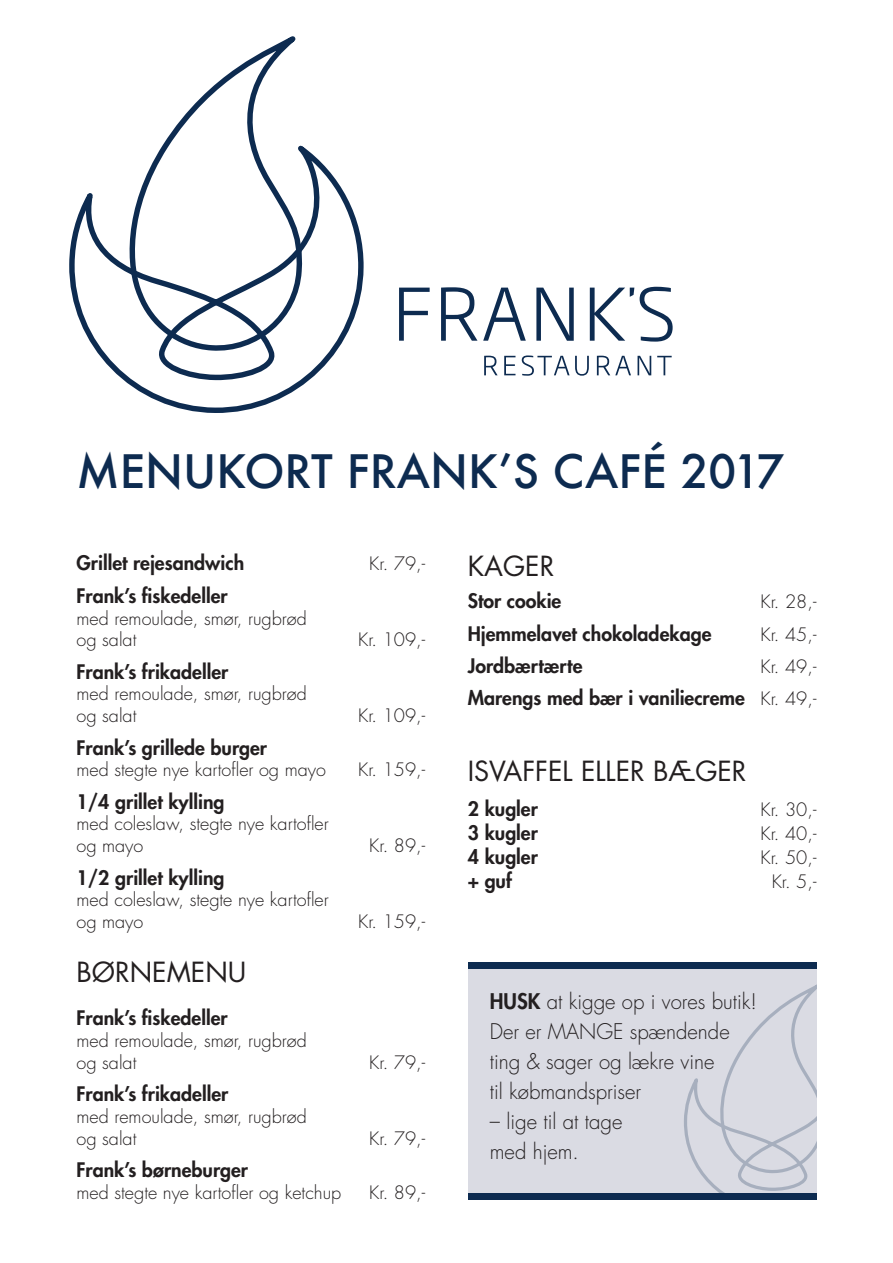
<style>
.page{position:relative;width:893px;height:1263px;background:#fff}
.page>*{position:absolute;margin:0;border:0;box-sizing:border-box;transform-origin:0 0}
.t1{font:500 45px "Futura";color:#0d2b50}
.t2{font:27px "Futura";color:#231f20}
.t3{font:300 21px/30px "Futura";color:#231f20}
.t4{font:800 19.5px "Futura";color:#231f20}
.t5{font:300 18px/21.8px "Futura";color:#231f20}
.s1{font-weight:300;font-size:18px}
.s2{font-weight:800}
</style>
<div class="page">
<svg style="left:399px;top:287px;width:274px;height:55px"></svg>
<svg style="left:69px;top:193px;width:292px;height:220px"></svg>
<svg style="left:117px;top:36px;width:228px;height:320px"></svg>
<svg style="left:484px;top:356px;width:14px;height:19px"></svg>
<svg style="left:504px;top:356px;width:11px;height:19px"></svg>
<svg style="left:522px;top:355px;width:67px;height:21px"></svg>
<svg style="left:597px;top:356px;width:34px;height:19px"></svg>
<svg style="left:638px;top:356px;width:13px;height:19px"></svg>
<svg style="left:657px;top:356px;width:15px;height:19px"></svg>
<div style="left:468px;top:963px;width:348px;height:236px;background:#dadbe3"></div>
<div style="left:468px;top:963px;width:348px;height:6px;background:#0d2b50"></div>
<div style="left:468px;top:1193px;width:348px;height:6px;background:#0d2b50"></div>
<svg style="left:684px;top:985px;width:132px;height:208px"></svg>
<p class="t1" style="left:77px;top:440px;width:709px">MENUKORT FRANK’S CAFÉ 2017</p>
<p class="t4" style="left:77px;top:551px;width:169px">Grillet rejesandwich</p>
<p class="t5" style="left:369px;top:553px;width:57px">Kr. 79,-</p>
<p class="t4" style="left:77px;top:583px;width:153px">Frank’s fiskedeller</p>
<p class="t5" style="left:77px;top:608px;width:232px">med remoulade, smør, rugbrød og salat</p>
<p class="t5" style="left:358px;top:629px;width:69px">Kr. 109,-</p>
<p class="t4" style="left:77px;top:659px;width:153px">Frank’s frikadeller</p>
<p class="t5" style="left:77px;top:683px;width:232px">med remoulade, smør, rugbrød og salat</p>
<p class="t5" style="left:358px;top:705px;width:69px">Kr. 109,-</p>
<p class="t4" style="left:77px;top:735px;width:192px">Frank’s grillede burger</p>
<p class="t5" style="left:77px;top:759px;width:251px">med stegte nye kartofler og mayo</p>
<p class="t5" style="left:358px;top:759px;width:69px">Kr. 159,-</p>
<p class="t4" style="left:77px;top:789px;width:149px">1/4 grillet kylling</p>
<p class="t5" style="left:77px;top:813px;width:254px">med coleslaw, stegte nye kartofler og mayo</p>
<p class="t5" style="left:369px;top:835px;width:57px">Kr. 89,-</p>
<p class="t4" style="left:77px;top:865px;width:149px">1/2 grillet kylling</p>
<p class="t5" style="left:77px;top:889px;width:254px">med coleslaw, stegte nye kartofler og mayo</p>
<p class="t2" style="left:77px;top:955px;width:171px">BØRNEMENU</p>
<p class="t4" style="left:77px;top:1006px;width:153px">Frank’s fiskedeller</p>
<p class="t5" style="left:77px;top:1030px;width:232px">med remoulade, smør, rugbrød og salat</p>
<p class="t4" style="left:77px;top:1081px;width:153px">Frank’s frikadeller</p>
<p class="t5" style="left:77px;top:1106px;width:232px">med remoulade, smør, rugbrød og salat</p>
<p class="t5" style="left:358px;top:911px;width:69px">Kr. 159,-</p>
<p class="t5" style="left:369px;top:1052px;width:57px">Kr. 79,-</p>
<p class="t5" style="left:369px;top:1128px;width:57px">Kr. 79,-</p>
<p class="t4" style="left:77px;top:1157px;width:173px">Frank’s børneburger</p>
<p class="t5" style="left:77px;top:1182px;width:266px">med stegte nye kartofler og ketchup</p>
<p class="t5" style="left:369px;top:1182px;width:57px">Kr. 89,-</p>
<p class="t2" style="left:468px;top:549px;width:88px">KAGER</p>
<p class="t4" style="left:468px;top:589px;width:95px">Stor cookie</p>
<p class="t5" style="left:760px;top:591px;width:57px">Kr. 28,-</p>
<p class="t4" style="left:468px;top:621px;width:245px">Hjemmelavet chokoladekage</p>
<p class="t5" style="left:760px;top:624px;width:57px">Kr. 45,-</p>
<p class="t4" style="left:468px;top:653px;width:116px">Jordbærtærte</p>
<p class="t5" style="left:760px;top:656px;width:57px">Kr. 49,-</p>
<p class="t4" style="left:468px;top:686px;width:350px">Marengs med bær i vaniliecreme <span class="s1">Kr. 49,-</span></p>
<p class="t2" style="left:468px;top:754px;width:280px">ISVAFFEL ELLER BÆGER</p>
<p class="t4" style="left:468px;top:796px;width:72px">2 kugler</p>
<p class="t5" style="left:760px;top:799px;width:57px">Kr. 30,-</p>
<p class="t4" style="left:468px;top:820px;width:72px">3 kugler</p>
<p class="t5" style="left:760px;top:823px;width:57px">Kr. 40,-</p>
<p class="t4" style="left:468px;top:844px;width:72px">4 kugler</p>
<p class="t5" style="left:760px;top:847px;width:57px">Kr. 50,-</p>
<p class="t4" style="left:468px;top:868px;width:46px">+ guf</p>
<p class="t5" style="left:772px;top:871px;width:46px">Kr. 5,-</p>
<p class="t3" style="left:490px;top:987px;width:269px"><span class="s2">HUSK</span> at kigge op i vores butik!<br>Der er MANGE spændende</p>
<p class="t3" style="left:490px;top:1047px;width:226px">ting &amp; sager og lækre vine til købmandspriser</p>
<p class="t3" style="left:490px;top:1107px;width:134px">– lige til at tage med hjem.</p>
</div>
